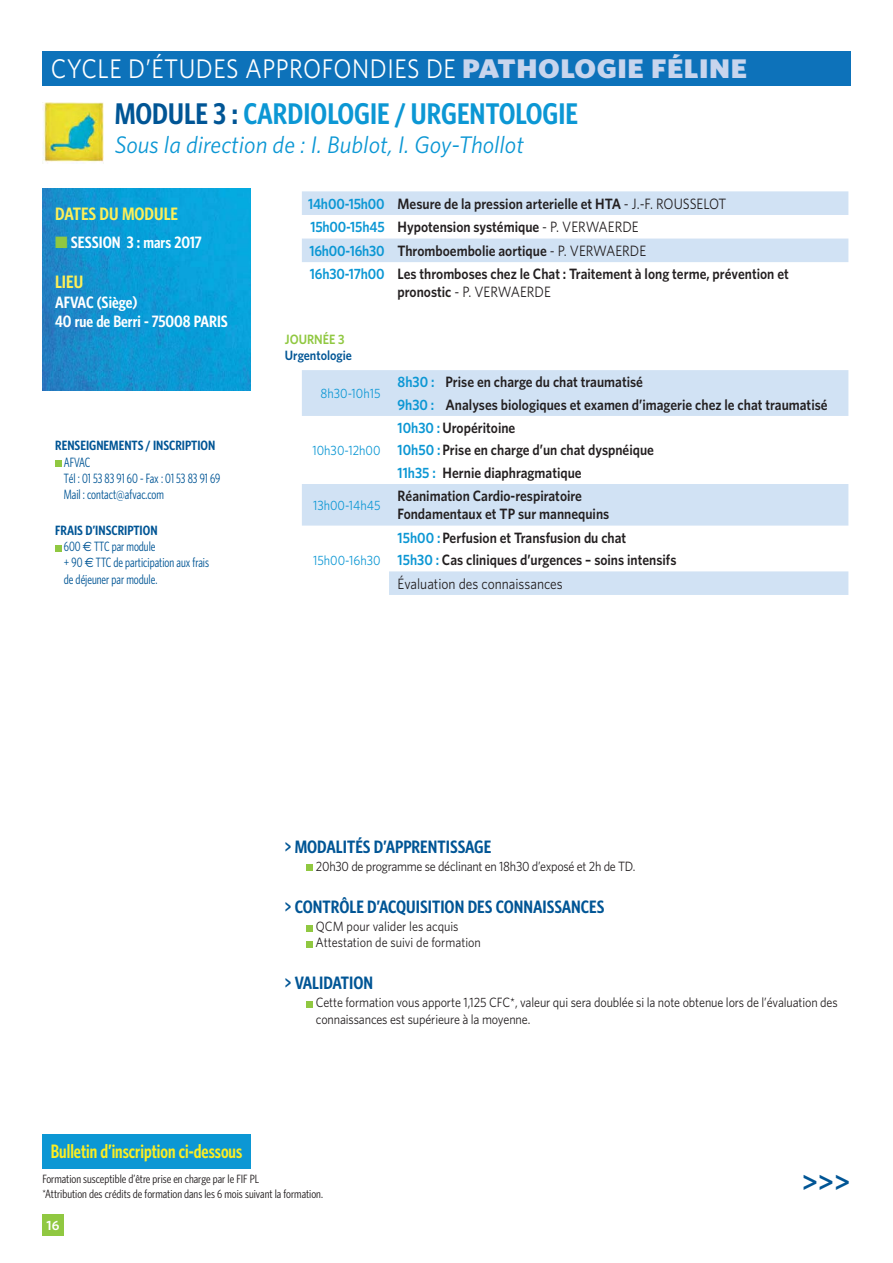
<style>
.page{position:relative;width:893px;height:1263px;background:#fff}
.page>*{position:absolute;margin:0;border:0;box-sizing:border-box;transform-origin:0 0}
.t1{font:600 30px "Whitney Condensed";color:#0c97d4}
.t2{font:600 28.5px "Whitney";color:#005595}
.t3{font:27px "Whitney";letter-spacing:.02em;color:#fff;scale:.9 1}
.t4{font:italic 24px "Whitney";color:#0c97d4}
.t5{font:600 19.5px "Whitney Condensed";color:#fcee21;scale:.9 1}
.t6{font:600 18px "Whitney Condensed";color:#005595}
.t7{font:600 18px "Whitney Condensed";color:#fcef58}
.t8{font:600 16.5px/19.8px "Whitney Condensed";color:#fff}
.t9{font:600 15px/23.5px "Whitney";color:#231f20;scale:.9 1}
.t10{font:15px "Whitney";color:#231f20;scale:.9 1}
.t11{font:13.5px/16.2px "Whitney";letter-spacing:-.01em;color:#231f20;scale:.9 1}
.t12{font:13.5px/16.2px "Whitney Condensed";color:#005595;scale:.9 1}
.t13{font:13.5px "Whitney";color:#0c97d4;scale:.9 1}
.t14{font:600 13.5px "Whitney Condensed";color:#005595}
.t15{font:600 13.5px "Whitney";color:#005595;scale:.9 1}
.t16{font:600 13.5px "Whitney";color:#90c841;scale:.9 1}
.t17{font:600 13.5px "Whitney";color:#fff}
.t18{font:12px/14.4px "Whitney Condensed";color:#231f20}
.s1{font-weight:900;color:#c8d5ed}
.s2{color:#005595}
.s3{font-weight:600}
.s4{font-family:"Euro Sans"}
.s5{color:#0c97d4}
.s6{font-weight:400}
</style>
<div class="page">
<div style="left:42px;top:1215px;width:22px;height:21px;background:#90c841"></div>
<img style="left:42px;top:188px;width:209px;height:202px">
<div style="left:42px;top:51px;width:808px;height:34px;background:#0d72ba"></div>
<img style="left:42px;top:102px;width:62px;height:62px">
<svg style="left:302px;top:191px;width:546px;height:71px"></svg>
<svg style="left:302px;top:370px;width:546px;height:225px"></svg>
<svg style="left:306px;top:865px;width:6px;height:6px"></svg>
<svg style="left:306px;top:925px;width:6px;height:6px"></svg>
<svg style="left:306px;top:941px;width:6px;height:6px"></svg>
<svg style="left:306px;top:1001px;width:6px;height:6px"></svg>
<div style="left:55px;top:460px;width:7px;height:7px;background:#90c841"></div>
<div style="left:55px;top:545px;width:7px;height:6px;background:#90c841"></div>
<div style="left:42px;top:1134px;width:209px;height:34px;background:#0c97d4"></div>
<svg style="left:56px;top:237px;width:11px;height:11px"></svg>
<h3 class="t3" style="left:51px;top:58px;width:775px">CYCLE D’ÉTUDES APPROFONDIES DE <span class="s1">PATHOLOGIE FÉLINE</span></h3>
<h1 class="t1" style="left:115px;top:102px;width:465px"><span class="s2">MODULE 3 :</span> CARDIOLOGIE / URGENTOLOGIE</h1>
<h3 class="t4" style="left:115px;top:130px;width:411px">Sous la direction de : I. Bublot, I. Goy-Thollot</h3>
<p class="t7" style="left:55px;top:207px;width:124px">DATES DU MODULE</p>
<p class="t8" style="left:71px;top:234px;width:132px">SESSION 3 : mars 2017</p>
<p class="t7" style="left:55px;top:275px;width:30px">LIEU</p>
<p class="t8" style="left:55px;top:293px;width:174px">AFVAC (Siège)<br>40 rue de Berri - 75008 PARIS</p>
<p class="t14" style="left:55px;top:441px;width:162px">RENSEIGNEMENTS / INSCRIPTION</p>
<p class="t12" style="left:64px;top:455px;width:175px">AFVAC<br>Tél : 01 53 83 91 60 - Fax : 01 53 83 91 69<br>Mail : contact@afvac.com</p>
<p class="t12" style="left:64px;top:523px;width:163px;text-indent:-9px"><span class="s3">FRAIS D’INSCRIPTION<br></span>600 <span class="s4">€</span> TTC par module<br>+ 90 <span class="s4">€</span> TTC de participation aux frais de déjeuner par module.</p>
<p class="t9" style="left:308px;top:193px;width:535px"><span class="s5">14h00-15h00</span> Mesure de la pression arterielle et HTA <span class="s6">- J.-F. ROUSSELOT </span><span class="s5">15h00-15h45</span> Hypotension systémique <span class="s6">- P. VERWAERDE<br></span><span class="s5">16h00-16h30</span> Thromboembolie aortique <span class="s6">- P. VERWAERDE<br></span><span class="s5">16h30-17h00</span> Les thromboses chez le Chat : Traitement à long terme, prévention et</p>
<p class="t10" style="left:397px;top:287px;width:172px"><span class="s3">pronostic</span> - P. VERWAERDE</p>
<p class="t16" style="left:285px;top:334px;width:68px">JOURNÉE 3</p>
<p class="t15" style="left:285px;top:350px;width:76px">Urgentologie</p>
<p class="t13" style="left:320px;top:388px;width:68px">8h30-10h15</p>
<p class="t9" style="left:397px;top:372px;width:479px;line-height:22.2px"><span class="s5">8h30 :</span> Prise en charge du chat traumatisé<br><span class="s5">9h30 :</span> Analyses biologiques et examen d’imagerie chez le chat traumatisé</p>
<p class="t13" style="left:312px;top:445px;width:77px">10h30-12h00</p>
<p class="t9" style="left:397px;top:418px;width:286px;line-height:22.2px"><span class="s5">10h30 :</span> Uropéritoine<br><span class="s5">10h50 :</span> Prise en charge d’un chat dyspnéique<br><span class="s5">11h35 :</span> Hernie diaphragmatique</p>
<p class="t13" style="left:313px;top:500px;width:76px">13h00-14h45</p>
<p class="t9" style="left:397px;top:488px;width:237px;line-height:18px">Réanimation Cardio-respiratoire<br>Fondamentaux et TP sur mannequins</p>
<p class="t13" style="left:313px;top:555px;width:76px">15h00-16h30</p>
<p class="t9" style="left:397px;top:527px;width:311px;line-height:23px"><span class="s5">15h00 :</span> Perfusion et Transfusion du chat<br><span class="s5">15h30 :</span> Cas cliniques d’urgences – soins intensifs<br><span class="s6">Évaluation des connaissances</span></p>
<p class="t6" style="left:285px;top:840px;width:208px">&gt; MODALITÉS D’APPRENTISSAGE</p>
<p class="t11" style="left:316px;top:859px;width:356px">20h30 de programme se déclinant en 18h30 d’exposé et 2h de TD.</p>
<p class="t6" style="left:285px;top:900px;width:321px">&gt; CONTRÔLE D’ACQUISITION DES CONNAISSANCES</p>
<p class="t11" style="left:315px;top:919px;width:185px">QCM pour valider les acquis<br>Attestation de suivi de formation</p>
<p class="t6" style="left:285px;top:976px;width:90px">&gt; VALIDATION</p>
<p class="t11" style="left:316px;top:996px;width:581px">Cette formation vous apporte 1,125 CFC*, valeur qui sera doublée si la note obtenue lors de l’évaluation des connaissances est supérieure à la moyenne.</p>
<h3 class="t5" style="left:51px;top:1144px;width:214px">Bulletin d’inscription ci-dessous</h3>
<p class="t18" style="left:42px;top:1173px;width:282px">Formation susceptible d’être prise en charge par le FIF PL<br>*Attribution des crédits de formation dans les 6 mois suivant la formation.</p>
<p class="t17" style="left:47px;top:1220px;width:14px">16</p>
<h2 class="t2" style="left:801px;top:1171px;width:50px">&gt;&gt;&gt;</h2>
</div>
